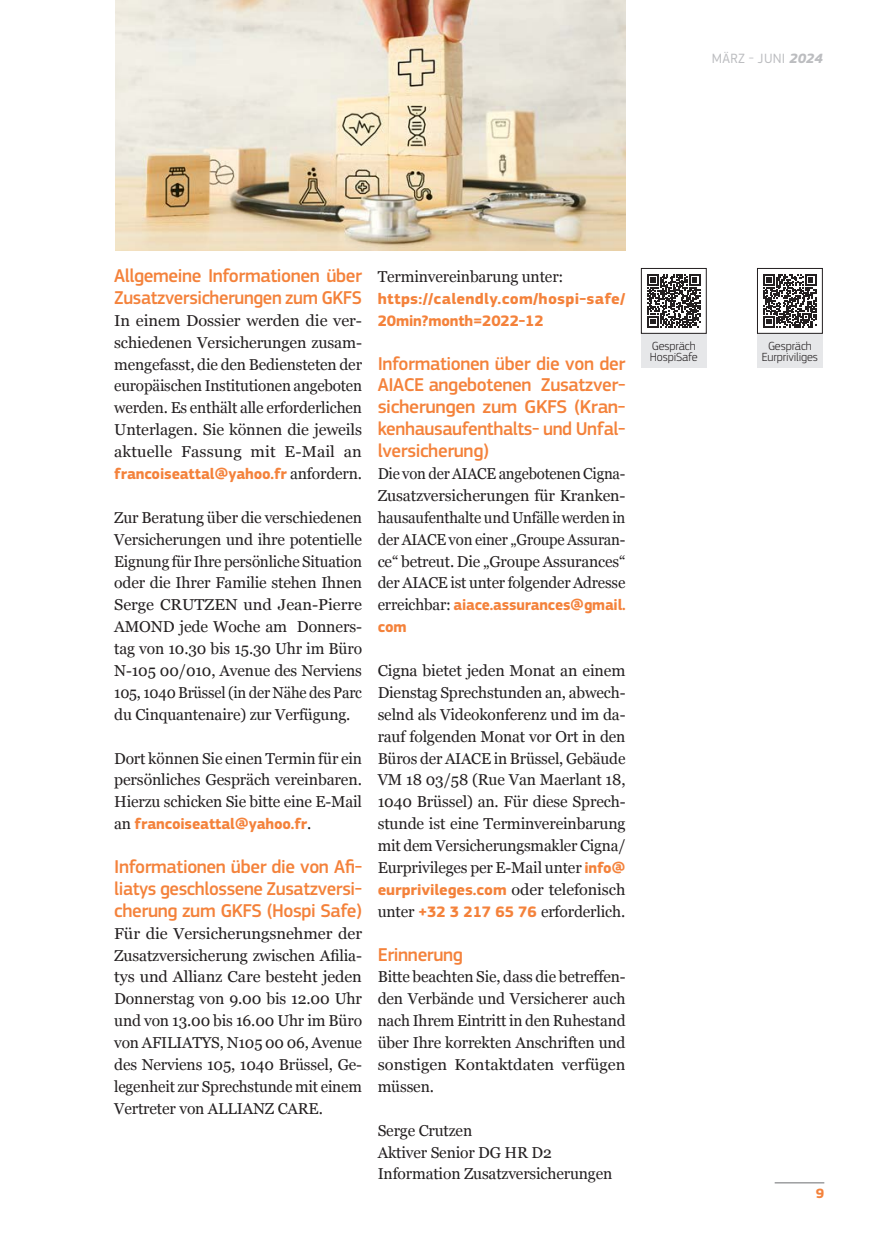
<style>
.page{position:relative;width:874px;height:1241px;background:#fff}
.page>*{position:absolute;margin:0;border:0;box-sizing:border-box;transform-origin:0 0}
.IS-M-Subtitle_ORANGE_052{font:500 19.25px/21.9px "EC Square Sans Pro";letter-spacing:-.02em;color:#f4823b;text-align:justify}
.IS-M-Body{font:15.75px/21.9px "Georgia";letter-spacing:-.01em;color:#231f20;text-align:justify}
.IS-M-Body-2{font:15.75px/21.9px "Georgia";letter-spacing:-.01em;color:#231f20;text-align:justify;scale:1.04 1}
.IS-M-Body-3{font:15.75px/21.9px "Georgia";letter-spacing:-.01em;color:#231f20;text-align:justify;scale:.94 1}
.IS-M-Body-4{font:700 15.75px/21.9px "EC Square Sans Pro";letter-spacing:.015em;color:#f4823b;scale:1.04 1}
.t1{font:14px "EC Square Sans Pro";letter-spacing:.02em;color:#bcbdc0}
.t2{font:700 14px "EC Square Sans Pro";color:#f4823b}
.t3{font:300 12.25px/11.4px "EC Square Sans Pro";letter-spacing:-.01em;color:#231f20}
.s1{font-weight:700;font-style:italic}
.s2{font-family:"EC Square Sans Pro";font-weight:700;color:#f4823b}
</style>
<div class="page">
<hr style="left:774px;top:1182px;width:49px;height:1px;background:#6c6d70">
<img style="left:115px;top:0;width:510px;height:250px">
<div style="left:640px;top:334px;width:66px;height:34px;background:#e6e7e9"></div>
<svg style="left:647px;top:274px;width:53px;height:53px"></svg>
<div style="left:640px;top:268px;width:66px;height:66px;border:1px solid #231f20"></div>
<div style="left:756px;top:334px;width:66px;height:34px;background:#e6e7e9"></div>
<svg style="left:763px;top:274px;width:53px;height:53px"></svg>
<div style="left:756px;top:268px;width:66px;height:66px;border:1px solid #231f20"></div>
<p class="t1" style="left:711px;top:50px;width:112px">MÄRZ - JUNI <span class="s1">2024</span></p>
<h2 class="IS-M-Subtitle_ORANGE_052" style="left:114px;top:265px;width:249px">Allgemeine Informationen über<br>Zusatzversicherungen zum GKFS</h2>
<p class="IS-M-Body-2" style="left:114px;top:308px;width:240px">In einem Dossier werden die ver&shy;schiedenen Versicherungen zusam&shy;mengefasst, die den Bediensteten der europäischen Institutionen angeboten werden. Es enthält alle erforderlichen Unterlagen. Sie können die jeweils aktuelle Fassung mit E-Mail an <span class="s2">francoiseattal@yahoo.fr</span> anfordern.</p>
<p class="IS-M-Body" style="left:114px;top:505px;width:249px">Zur Beratung über die verschiedenen Versicherungen und ihre potentielle Eignung für Ihre persönliche Situation oder die Ihrer Familie stehen Ihnen Serge CRUTZEN und Jean-Pierre AMOND jede Woche am Donners&shy;tag von 10.30 bis 15.30 Uhr im Büro N-105 00/010, Avenue des Nerviens 105, 1040 Brüssel (in der Nähe des Parc du Cinquantenaire) zur Verfügung.</p>
<p class="IS-M-Body" style="left:114px;top:746px;width:249px">Dort können Sie einen Termin für ein persönliches Gespräch vereinbaren.<br>Hierzu schicken Sie bitte eine E-Mail an <span class="s2">francoiseattal@yahoo.fr</span>.</p>
<h2 class="IS-M-Subtitle_ORANGE_052" style="left:114px;top:855px;width:249px">Informationen über die von Afi&shy;liatys geschlossene Zusatzversi&shy;cherung zum GKFS (Hospi Safe)</h2>
<p class="IS-M-Body-2" style="left:114px;top:921px;width:240px">Für die Versicherungsnehmer der Zusatzversicherung zwischen Afilia&shy;tys und Allianz Care besteht jeden Donnerstag von 9.00 bis 12.00 Uhr und von 13.00 bis 16.00 Uhr im Büro von AFILIATYS, N105 00 06, Avenue des Nerviens 105, 1040 Brüssel, Ge&shy;legenheit zur Sprechstunde mit einem Vertreter von ALLIANZ CARE.</p>
<p class="IS-M-Body" style="left:377px;top:265px;width:187px">Terminvereinbarung unter:</p>
<p class="IS-M-Body-4" style="left:377px;top:288px;width:239px">https://calendly.com/hospi-safe/<br>20min?month=2022-12</p>
<h2 class="IS-M-Subtitle_ORANGE_052" style="left:377px;top:352px;width:249px">Informationen über die von der AIACE angebotenen Zusatzver&shy;sicherungen zum GKFS (Kran&shy;kenhausaufenthalts- und Unfal&shy;lversicherung)</h2>
<p class="IS-M-Body-3" style="left:377px;top:462px;width:265px">Die von der AIACE angebotenen Cigna-Zusatzversicherungen für Kranken&shy;hausaufenthalte und Unfälle werden in der AIACE von einer „Groupe Assuran&shy;ce“ betreut. Die „Groupe Assurances“ der AIACE ist unter folgender Adresse erreichbar: <span class="s2">aiace.assurances@gmail. com</span></p>
<p class="IS-M-Body" style="left:377px;top:658px;width:249px">Cigna bietet jeden Monat an einem Dienstag Sprechstunden an, abwech&shy;selnd als Videokonferenz und im da&shy;rauf folgenden Monat vor Ort in den Büros der AIACE in Brüssel, Gebäude VM 18 03/58 (Rue Van Maerlant 18, 1040 Brüssel) an. Für diese Sprech&shy;stunde ist eine Terminvereinbarung mit dem Versicherungsmakler Cigna/ Eurprivileges per E-Mail unter <span class="s2">info@ eurprivileges.com</span> oder telefonisch unter <span class="s2">+32 3 217 65 76</span> erforderlich.</p>
<h2 class="IS-M-Subtitle_ORANGE_052" style="left:377px;top:943px;width:87px">Erinnerung</h2>
<p class="IS-M-Body" style="left:377px;top:965px;width:249px">Bitte beachten Sie, dass die betreffen&shy;den Verbände und Versicherer auch nach Ihrem Eintritt in den Ruhestand über Ihre korrekten Anschriften und sonstigen Kontaktdaten verfügen müssen.</p>
<p class="IS-M-Body" style="left:377px;top:1118px;width:96px">Serge Crutzen</p>
<p class="IS-M-Body" style="left:377px;top:1140px;width:175px">Aktiver Senior DG HR D2</p>
<p class="IS-M-Body" style="left:377px;top:1162px;width:236px">Information Zusatzversicherungen</p>
<p class="t3" style="left:649px;top:340px;width:49px">Gespräch<br>HospiSafe</p>
<p class="t3" style="left:761px;top:340px;width:58px;text-align:center">Gespräch<br>Eurpriviliges</p>
<p class="t2" style="left:815px;top:1184px;width:10px">9</p>
</div>
